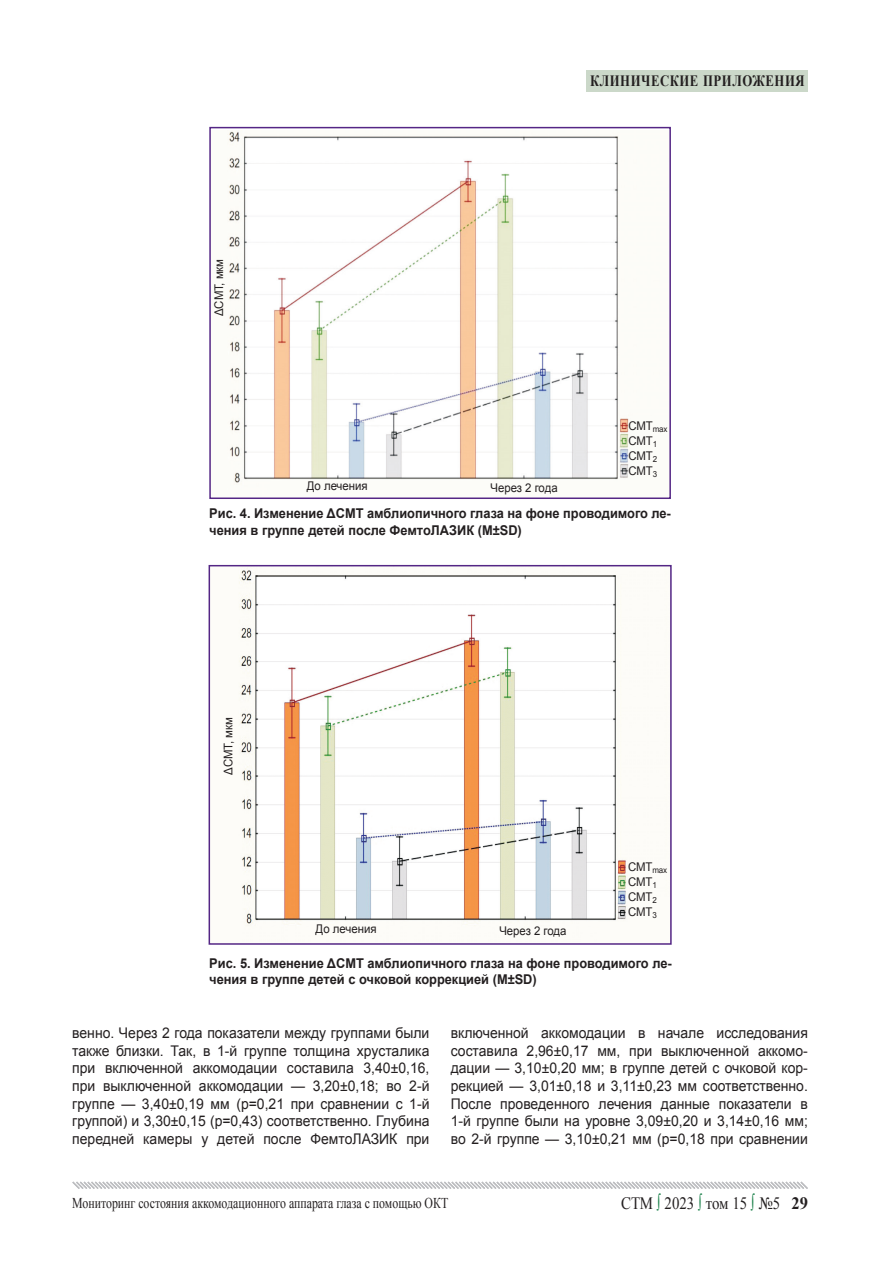
<style>
.page{position:relative;width:893px;height:1276px;background:#fff}
.page>*{position:absolute;margin:0;border:0;box-sizing:border-box;transform-origin:0 0}
.t1{font:17.4px "Times New Roman";color:#231f20;scale:.86 1}
.t2{font:700 15.75px "Times New Roman";letter-spacing:.04em;color:#231f20;scale:.81 1}
.t3{font:15px "Times New Roman";color:#231f20;scale:.79 1}
.t4{font:14.7px/17.7px "Arial";color:#231f20;text-align:justify;scale:.95 1}
.t5{font:700 13.5px/16.2px "Arial";color:#231f20;scale:.95 1}
.t6{font:12px/15px "Arial";letter-spacing:-.01em;color:#231f20;scale:.95 1}
.s1{color:#127c43}
.s2{font-weight:700}
</style>
<div class="page">
<div style="left:587px;top:70px;width:221px;height:21px;background:#cbd8c9"></div>
<svg style="left:72px;top:1181px;width:736px;height:8px"></svg>
<img style="left:227px;top:131px;width:403px;height:353px">
<div style="left:209px;top:127px;width:462px;height:372px;border:2px solid #542685"></div>
<img style="left:239px;top:568px;width:389px;height:367px">
<div style="left:209px;top:565px;width:463px;height:379px;border:2px solid #542685"></div>
<p class="t6" style="left:212px;top:316px;width:62px;rotate:-90deg">ΔCMT, мкм</p>
<p class="t2" style="left:590px;top:70px;width:266px">клинические приложения</p>
<p class="t6" style="left:628px;top:418px;width:43px">CMT<sub>max<br></sub>CMT<sub>1<br></sub>CMT<sub>2<br></sub>CMT<sub>3</sub></p>
<p class="t5" style="left:209px;top:506px;width:487px">Рис. 4. Изменение ΔCMT амблиопичного глаза на фоне проводимого ле&shy;чения в группе детей после ФемтоЛАЗИК (М±SD)</p>
<p class="t6" style="left:307px;top:479px;width:66px">До лечения</p>
<p class="t6" style="left:490px;top:480px;width:72px">Через 2 года</p>
<p class="t6" style="left:221px;top:774px;width:62px;rotate:-90deg">ΔCMT, мкм</p>
<p class="t6" style="left:628px;top:859px;width:43px">CMT<sub>max<br></sub>CMT<sub>1<br></sub>CMT<sub>2<br></sub>CMT<sub>3</sub></p>
<p class="t6" style="left:316px;top:921px;width:66px">До лечения</p>
<p class="t6" style="left:499px;top:923px;width:72px">Через 2 года</p>
<p class="t5" style="left:209px;top:955px;width:488px">Рис. 5. Изменение ΔCMT амблиопичного глаза на фоне проводимого ле&shy;чения в группе детей с очковой коррекцией (М±SD)</p>
<p class="t4" style="left:72px;top:1024px;width:377px">венно. Через 2 года показатели между группами были также близки. Так, в 1-й группе толщина хрусталика при включенной аккомодации составила 3,40±0,16, при выключенной аккомодации — 3,20±0,18; во 2-й группе — 3,40±0,19 мм (р=0,21 при сравнении с 1-й группой) и 3,30±0,15 (р=0,43) соответственно. Глубина передней камеры у детей после ФемтоЛАЗИК при</p>
<p class="t4" style="left:451px;top:1024px;width:377px">включенной аккомодации в начале исследования составила 2,96±0,17 мм, при выключенной аккомо&shy;дации — 3,10±0,20 мм; в группе детей с очковой кор&shy;рекцией — 3,01±0,18 и 3,11±0,23 мм соответственно.<br>После проведенного лечения данные показатели в 1-й группе были на уровне 3,09±0,20 и 3,14±0,16 мм; во 2-й группе — 3,10±0,21 мм (р=0,18 при сравнении</p>
<p class="t3" style="left:72px;top:1192px;width:477px">Мониторинг состояния аккомодационного аппарата глаза с помощью ОКТ</p>
<p class="t1" style="left:621px;top:1191px;width:219px">СТМ <span class="s1">∫</span> 2023 <span class="s1">∫</span> том 15 <span class="s1">∫</span> №5 <span class="s2">29</span></p>
</div>
